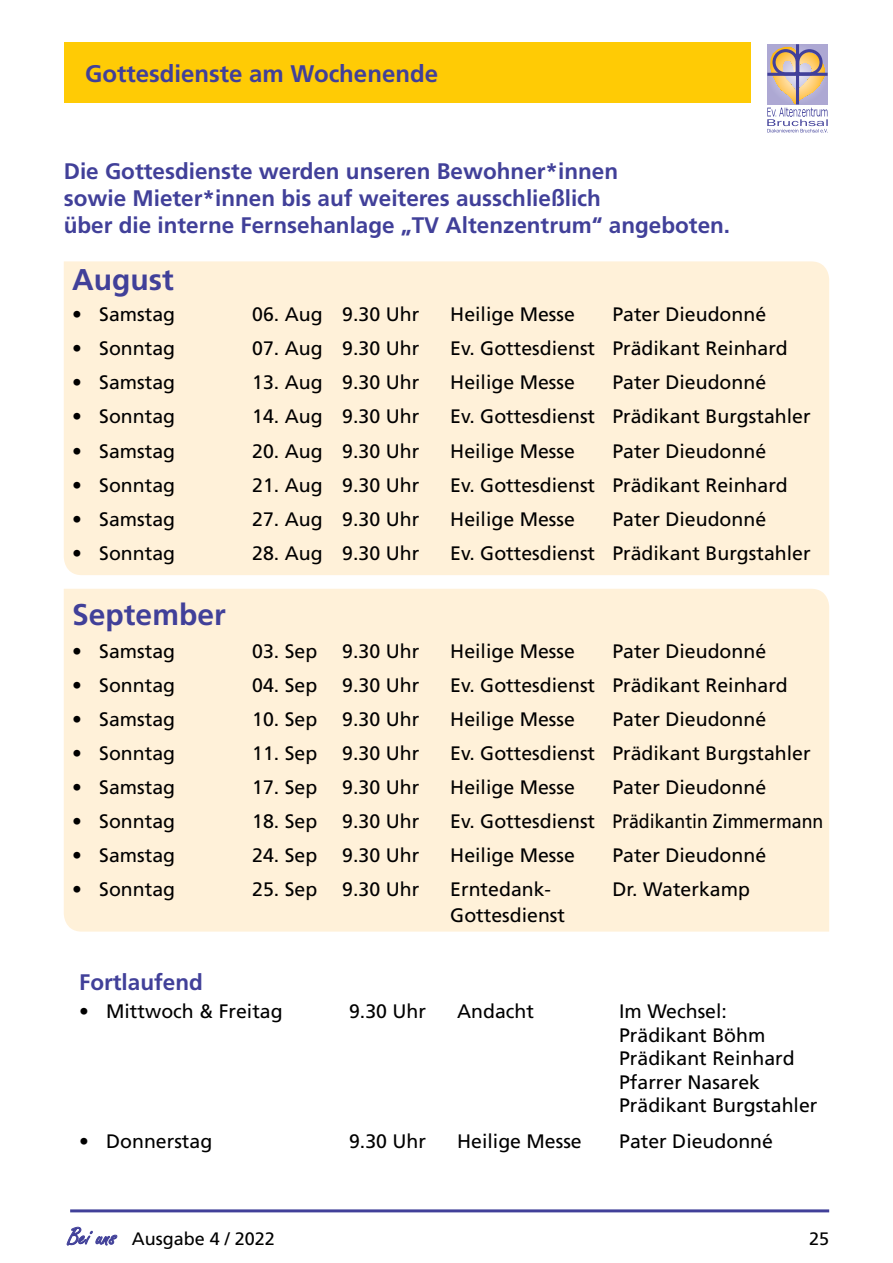
<style>
.page{position:relative;width:893px;height:1263px;background:#fff}
.page>*{position:absolute;margin:0;border:0;box-sizing:border-box;transform-origin:0 0}
.t1{font:700 30px "Frutiger";color:#414099}
.t2{font:700 24px "Frutiger";color:#414099}
.t3{font:700 22.5px/27px "Frutiger";color:#414099}
.t4{font:19.5px/23.4px "Frutiger";color:#000}
.t5{font:18px "Frutiger";color:#000}
.s1{font-family:"Freestyle Script";font-size:25.95px;color:#414099}
</style>
<div class="page">
<svg style="left:66px;top:1226px;width:52px;height:20px"></svg>
<hr style="left:70px;top:1209px;width:759px;height:3px;background:#414099">
<svg style="left:767px;top:44px;width:61px;height:88px"></svg>
<div style="left:64px;top:589px;width:765px;height:343px;background:#fff1d9"></div>
<div style="left:64px;top:43px;width:686px;height:60px;background:#ffcb05"></div>
<div style="left:64px;top:261px;width:765px;height:314px;background:#fff1d9"></div>
<p class="t2" style="left:85px;top:60px;width:354px">Gottesdienste am Wochenende</p>
<p class="t3" style="left:64px;top:158px;width:668px">Die Gottesdienste werden unseren Bewohner*innen<br>sowie Mieter*innen bis auf weiteres ausschließlich<br>über die interne Fernsehanlage „TV Altenzentrum“ angeboten.</p>
<h1 class="t1" style="left:72px;top:262px;width:103px">August</h1>
<p class="t4" style="left:72px;top:303px;width:104px">• Samstag</p>
<p class="t4" style="left:252px;top:303px;width:168px">06. Aug 9.30 Uhr</p>
<p class="t4" style="left:450px;top:303px;width:126px">Heilige Messe</p>
<p class="t4" style="left:612px;top:303px;width:155px">Pater Dieudonné</p>
<p class="t4" style="left:72px;top:337px;width:104px">• Sonntag</p>
<p class="t4" style="left:252px;top:337px;width:168px">07. Aug 9.30 Uhr</p>
<p class="t4" style="left:450px;top:337px;width:339px">Ev. Gottesdienst Prädikant Reinhard</p>
<p class="t4" style="left:72px;top:371px;width:104px">• Samstag</p>
<p class="t4" style="left:252px;top:371px;width:168px">13. Aug 9.30 Uhr</p>
<p class="t4" style="left:450px;top:371px;width:126px">Heilige Messe</p>
<p class="t4" style="left:612px;top:371px;width:155px">Pater Dieudonné</p>
<p class="t4" style="left:72px;top:405px;width:104px">• Sonntag</p>
<p class="t4" style="left:252px;top:405px;width:168px">14. Aug 9.30 Uhr</p>
<p class="t4" style="left:450px;top:405px;width:362px">Ev. Gottesdienst Prädikant Burgstahler</p>
<p class="t4" style="left:72px;top:439px;width:104px">• Samstag</p>
<p class="t4" style="left:252px;top:439px;width:168px">20. Aug 9.30 Uhr</p>
<p class="t4" style="left:450px;top:439px;width:126px">Heilige Messe</p>
<p class="t4" style="left:612px;top:439px;width:155px">Pater Dieudonné</p>
<p class="t4" style="left:72px;top:473px;width:104px">• Sonntag</p>
<p class="t4" style="left:252px;top:473px;width:168px">21. Aug 9.30 Uhr</p>
<p class="t4" style="left:450px;top:473px;width:339px">Ev. Gottesdienst Prädikant Reinhard</p>
<p class="t4" style="left:72px;top:507px;width:104px">• Samstag</p>
<p class="t4" style="left:252px;top:507px;width:168px">27. Aug 9.30 Uhr</p>
<p class="t4" style="left:450px;top:507px;width:126px">Heilige Messe</p>
<p class="t4" style="left:612px;top:507px;width:155px">Pater Dieudonné</p>
<p class="t4" style="left:72px;top:541px;width:104px">• Sonntag</p>
<p class="t4" style="left:252px;top:541px;width:168px">28. Aug 9.30 Uhr</p>
<p class="t4" style="left:450px;top:541px;width:362px">Ev. Gottesdienst Prädikant Burgstahler</p>
<h1 class="t1" style="left:72px;top:597px;width:155px">September</h1>
<p class="t4" style="left:72px;top:640px;width:104px">• Samstag</p>
<p class="t4" style="left:252px;top:640px;width:67px">03. Sep</p>
<p class="t4" style="left:342px;top:640px;width:78px">9.30 Uhr</p>
<p class="t4" style="left:450px;top:640px;width:126px">Heilige Messe</p>
<p class="t4" style="left:612px;top:640px;width:155px">Pater Dieudonné</p>
<p class="t4" style="left:72px;top:674px;width:104px">• Sonntag</p>
<p class="t4" style="left:252px;top:674px;width:67px">04. Sep</p>
<p class="t4" style="left:342px;top:674px;width:78px">9.30 Uhr</p>
<p class="t4" style="left:450px;top:674px;width:339px">Ev. Gottesdienst Prädikant Reinhard</p>
<p class="t4" style="left:72px;top:708px;width:104px">• Samstag</p>
<p class="t4" style="left:252px;top:708px;width:67px">10. Sep</p>
<p class="t4" style="left:342px;top:708px;width:78px">9.30 Uhr</p>
<p class="t4" style="left:450px;top:708px;width:126px">Heilige Messe</p>
<p class="t4" style="left:612px;top:708px;width:155px">Pater Dieudonné</p>
<p class="t4" style="left:72px;top:742px;width:104px">• Sonntag</p>
<p class="t4" style="left:252px;top:742px;width:67px">11. Sep</p>
<p class="t4" style="left:342px;top:742px;width:78px">9.30 Uhr</p>
<p class="t4" style="left:450px;top:742px;width:362px">Ev. Gottesdienst Prädikant Burgstahler</p>
<p class="t4" style="left:72px;top:776px;width:104px">• Samstag</p>
<p class="t4" style="left:252px;top:776px;width:67px">17. Sep</p>
<p class="t4" style="left:342px;top:776px;width:78px">9.30 Uhr</p>
<p class="t4" style="left:450px;top:776px;width:126px">Heilige Messe</p>
<p class="t4" style="left:612px;top:776px;width:155px">Pater Dieudonné</p>
<p class="t4" style="left:72px;top:810px;width:104px">• Sonntag</p>
<p class="t4" style="left:252px;top:810px;width:67px">18. Sep</p>
<p class="t4" style="left:342px;top:810px;width:78px">9.30 Uhr</p>
<p class="t4" style="left:450px;top:810px;width:375px">Ev. Gottesdienst Prädikantin Zimmermann</p>
<p class="t4" style="left:72px;top:844px;width:104px">• Samstag</p>
<p class="t4" style="left:252px;top:844px;width:67px">24. Sep</p>
<p class="t4" style="left:342px;top:844px;width:78px">9.30 Uhr</p>
<p class="t4" style="left:450px;top:844px;width:126px">Heilige Messe</p>
<p class="t4" style="left:612px;top:844px;width:155px">Pater Dieudonné</p>
<p class="t4" style="left:72px;top:878px;width:104px">• Sonntag</p>
<p class="t4" style="left:252px;top:878px;width:67px">25. Sep</p>
<p class="t4" style="left:342px;top:878px;width:78px">9.30 Uhr</p>
<p class="t4" style="left:450px;top:878px;width:102px">Erntedank-</p>
<p class="t4" style="left:612px;top:878px;width:139px">Dr. Waterkamp</p>
<p class="t4" style="left:450px;top:903px;width:116px">Gottesdienst</p>
<p class="t3" style="left:79px;top:968px;width:125px">Fortlaufend</p>
<p class="t4" style="left:79px;top:1000px;width:205px">• Mittwoch &amp; Freitag</p>
<p class="t4" style="left:349px;top:1000px;width:78px">9.30 Uhr</p>
<p class="t4" style="left:457px;top:1000px;width:78px">Andacht</p>
<p class="t4" style="left:619px;top:1000px;width:200px">Im Wechsel:<br>Prädikant Böhm<br>Prädikant Reinhard<br>Pfarrer Nasarek<br>Prädikant Burgstahler</p>
<p class="t4" style="left:79px;top:1130px;width:135px">• Donnerstag</p>
<p class="t4" style="left:349px;top:1130px;width:78px">9.30 Uhr</p>
<p class="t4" style="left:457px;top:1130px;width:126px">Heilige Messe</p>
<p class="t4" style="left:619px;top:1130px;width:155px">Pater Dieudonné</p>
<p class="t5" style="left:68px;top:1228px;width:208px"><span class="s1">Bei uns</span> Ausgabe 4 / 2022</p>
<p class="t5" style="left:809px;top:1228px;width:22px">1725</p>
</div>
